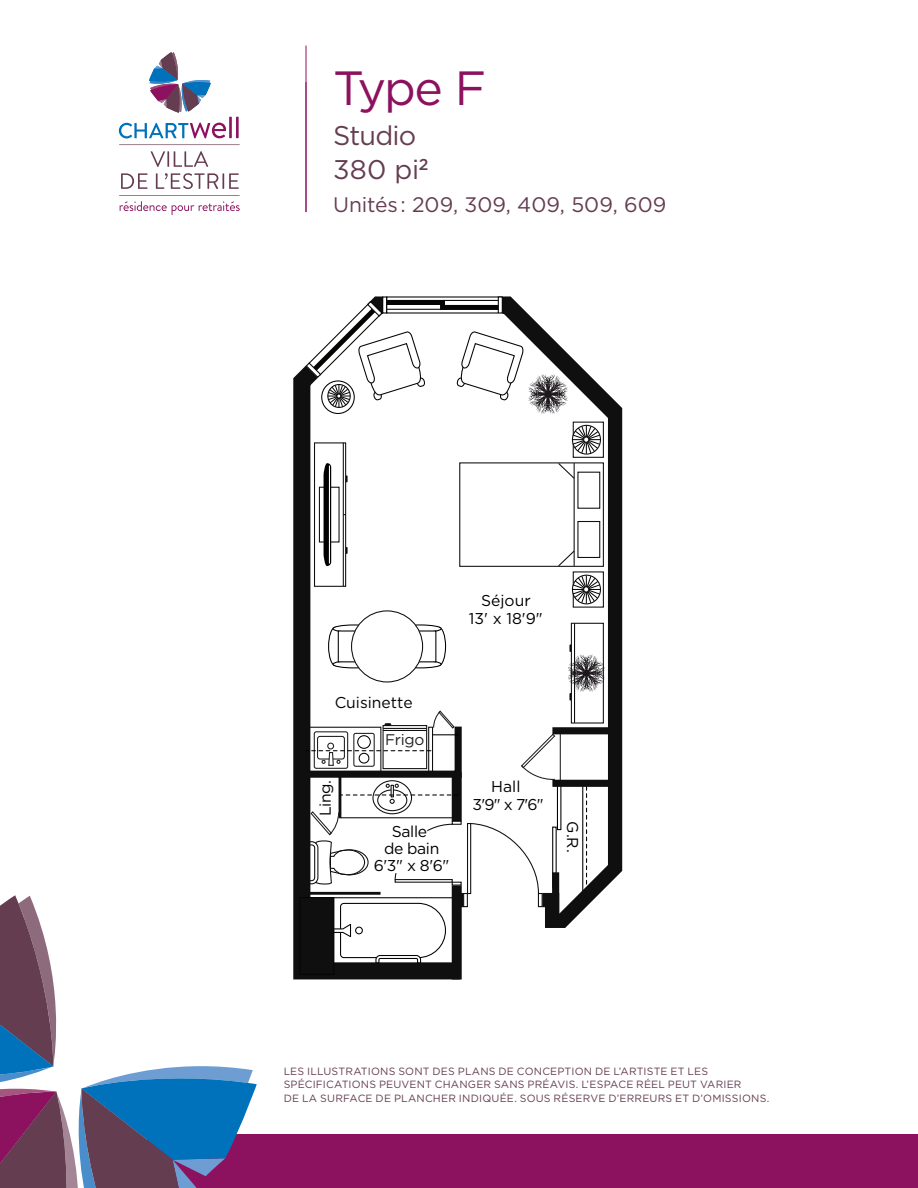
<style>
.page{position:relative;width:918px;height:1188px;background:#fff}
.page>*{position:absolute;margin:0;border:0;box-sizing:border-box;transform-origin:0 0}
.t1{font:48px "Gotham HTF";color:#8c1260}
.t2{font:27px/34.5px "Gotham HTF";letter-spacing:-.025em;color:#653d51}
.t3{font:21px "Gotham HTF";color:#653d51}
.t4{font:15.6px/18.8px "Gotham HTF";letter-spacing:-.025em;color:#000;text-align:center}
.t5{font:15.6px/18.8px "Gotham HTF";color:#000;text-align:center}
.t6{font:15.6px "Gotham HTF";color:#050504}
.t7{font:15.45px "Gotham HTF";letter-spacing:-.025em;color:#231f20}
.t8{font:10.5px/13.5px "Gotham HTF";letter-spacing:.015em;color:#653d51}
</style>
<div class="page">
<svg style="left:569px;top:454px;width:54px;height:459px"></svg>
<svg style="left:293px;top:366px;width:169px;height:614px"></svg>
<div style="left:552px;top:780px;width:59px;height:7px;background:#0e0f0e"></div>
<div style="left:552px;top:727px;width:59px;height:7px;background:#0e0f0e"></div>
<div style="left:300px;top:898px;width:34px;height:76px;background:#0e0f0e"></div>
<div style="left:299px;top:897px;width:35px;height:78px;border:1px solid #050504"></div>
<div style="left:329px;top:627px;width:13px;height:39px;background:#fff;border-radius:50%"></div>
<div style="left:328px;top:627px;width:15px;height:39px;border:1px solid #000;border-radius:50%"></div>
<svg style="left:333px;top:625px;width:41px;height:7px"></svg>
<div style="left:333px;top:624px;width:42px;height:9px;border:1px solid #000;border-radius:50%"></div>
<svg style="left:333px;top:661px;width:42px;height:7px"></svg>
<div style="left:333px;top:660px;width:42px;height:8px;border:1px solid #000;border-radius:50%"></div>
<svg style="left:337px;top:630px;width:19px;height:33px"></svg>
<div style="left:432px;top:627px;width:14px;height:39px;background:#fff;border-radius:50%"></div>
<div style="left:431px;top:627px;width:15px;height:39px;border:1px solid #000;border-radius:50%"></div>
<svg style="left:400px;top:625px;width:41px;height:7px"></svg>
<div style="left:399px;top:624px;width:43px;height:9px;border:1px solid #000;border-radius:50%"></div>
<div style="left:400px;top:661px;width:41px;height:7px;background:#fff;border-radius:50%"></div>
<div style="left:399px;top:660px;width:43px;height:8px;border:1px solid #000;border-radius:50%"></div>
<svg style="left:419px;top:630px;width:18px;height:33px"></svg>
<div style="left:352px;top:611px;width:71px;height:71px;background:#fff;border-radius:50%"></div>
<div style="left:351px;top:610px;width:72px;height:73px;border:1px solid #0e0f0e;border-radius:50%"></div>
<div style="left:571px;top:623px;width:32px;height:100px;background:#fff"></div>
<div style="left:571px;top:623px;width:33px;height:101px;border:1px solid #0e0f0e"></div>
<hr style="left:574px;top:623px;width:1px;height:100px;background:#0e0f0e">
<svg style="left:568px;top:645px;width:37px;height:55px"></svg>
<div style="left:460px;top:463px;width:143px;height:103px;background:#fff"></div>
<div style="left:459px;top:462px;width:145px;height:105px;border:1px solid #0e0f0e"></div>
<hr style="left:574px;top:463px;width:1px;height:103px;background:#0e0f0e">
<svg style="left:557px;top:462px;width:19px;height:18px"></svg>
<svg style="left:557px;top:550px;width:19px;height:17px"></svg>
<div style="left:577px;top:472px;width:23px;height:37px;border:1px solid #0e0f0e"></div>
<div style="left:577px;top:521px;width:23px;height:37px;border:1px solid #0e0f0e"></div>
<div style="left:573px;top:572px;width:30px;height:35px;background:#fff"></div>
<div style="left:573px;top:571px;width:31px;height:37px;border:1px solid #0e0f0e"></div>
<div style="left:572px;top:575px;width:29px;height:29px;border:1px solid #0e0f0e;border-radius:50%"></div>
<svg style="left:572px;top:575px;width:28px;height:29px"></svg>
<div style="left:573px;top:422px;width:30px;height:35px;background:#fff"></div>
<div style="left:573px;top:422px;width:31px;height:36px;border:1px solid #0e0f0e"></div>
<div style="left:572px;top:425px;width:29px;height:30px;border:1px solid #0e0f0e;border-radius:50%"></div>
<div style="left:315px;top:443px;width:31px;height:143px;background:#fff"></div>
<div style="left:314px;top:442px;width:32px;height:145px;border:1px solid #0e0f0e"></div>
<hr style="left:343px;top:443px;width:1px;height:143px;background:#0e0f0e">
<svg style="left:346px;top:476px;width:2px;height:6px"></svg>
<div style="left:319px;top:487px;width:21px;height:56px;border:1px solid #0e0f0e"></div>
<svg style="left:324px;top:463px;width:7px;height:103px"></svg>
<hr style="left:329px;top:466px;width:1px;height:97px;background:#fff">
<svg style="left:305px;top:296px;width:318px;height:158px"></svg>
<svg style="left:302px;top:709px;width:278px;height:255px"></svg>
<div style="left:147px;top:1134px;width:771px;height:54px;background:#8c1260"></div>
<svg style="left:0;top:895px;width:257px;height:293px"></svg>
<hr style="left:306px;top:46px;width:1px;height:166px;background:#8c1260">
<svg style="left:119px;top:123px;width:107px;height:15px"></svg>
<hr style="left:229px;top:117px;width:3px;height:21px;background:#8c1260">
<hr style="left:236px;top:117px;width:3px;height:21px;background:#8c1260">
<svg style="left:149px;top:52px;width:62px;height:61px"></svg>
<svg style="left:121px;top:173px;width:118px;height:16px"></svg>
<svg style="left:151px;top:151px;width:57px;height:16px"></svg>
<svg style="left:119px;top:144px;width:121px;height:1px"></svg>
<svg style="left:119px;top:195px;width:121px;height:20px"></svg>
<h1 class="t1" style="left:333px;top:61px;width:155px">Type F</h1>
<h2 class="t2" style="left:333px;top:117px;width:97px">Studio<br>380 pi<sup>2</sup></h2>
<h3 class="t3" style="left:333px;top:192px;width:335px">Unités : 209, 309, 409, 509, 609</h3>
<h3 class="t6" style="left:335px;top:693px;width:80px">Cuisinette</h3>
<h3 class="t7" style="left:385px;top:731px;width:41px">Frigo</h3>
<h3 class="t5" style="left:469px;top:590px;width:75px">Séjour<br>13' x 18'9"</h3>
<h3 class="t4" style="left:316px;top:816px;width:38px;rotate:-90deg">Ling.</h3>
<h3 class="t4" style="left:473px;top:777px;width:73px">Hall<br>3'9" x 7'6"</h3>
<h3 class="t4" style="left:384px;top:823px;width:57px;line-height:17.1px">Salle de bain</h3>
<h3 class="t4" style="left:582px;top:821px;width:33px;rotate:90deg">G.R.</h3>
<h3 class="t4" style="left:374px;top:856px;width:77px">6'3" x 8'6"</h3>
<p class="t8" style="left:284px;top:1064px;width:487px">LES ILLUSTRATIONS SONT DES PLANS DE CONCEPTION DE L’ARTISTE ET LES<br>SPÉCIFICATIONS PEUVENT CHANGER SANS PRÉAVIS. L’ESPACE RÉEL PEUT VARIER<br>DE LA SURFACE DE PLANCHER INDIQUÉE. SOUS RÉSERVE D’ERREURS ET D’OMISSIONS.</p>
</div>
